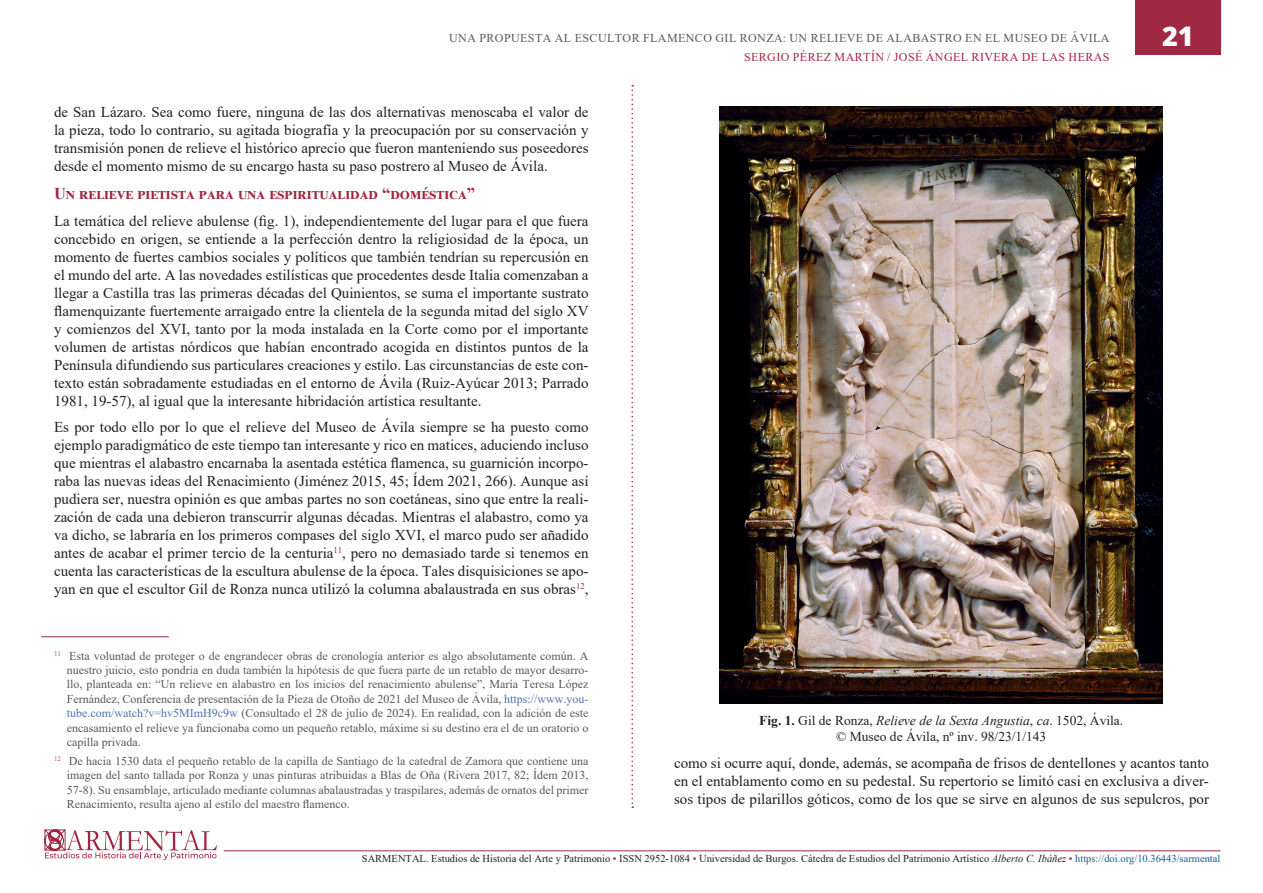
<style>
.page{position:relative;width:1263px;height:893px;background:#fff}
.page>*{position:absolute;margin:0;border:0;box-sizing:border-box;transform-origin:0 0}
.t1{font:800 27px "Open Sans";color:#fff}
.Apartado-1{font:700 16.5px "Times New Roman";color:#9f2842}
.Párrafo-General{font:15px/18px "Times New Roman";color:#231f20;text-align:justify}
.Pie-Figura{font:13.5px/16.2px "Times New Roman";color:#231f20;text-align:center}
.Nota-pie{font:12px/14.4px "Times New Roman";color:#57585a;text-align:justify}
.Nota-pie-2{font:12px "Times New Roman";letter-spacing:.035em;color:#57585a}
.t2{font:12px "Times New Roman";letter-spacing:.035em;color:#9f2842}
.t3{font:10.5px "Times New Roman";color:#231f20}
.s1{color:#4d72ac}
.s2{font-weight:700}
.s3{font-style:italic}
.s4{color:#9f2842}
.s5{color:#175d9e}
</style>
<div class="page">
<svg style="left:631px;top:85px;width:2px;height:723px"></svg>
<div style="left:1135px;top:0;width:85px;height:54px;background:#9f2842"></div>
<svg style="left:45px;top:829px;width:172px;height:31px"></svg>
<hr style="left:224px;top:850px;width:996px;height:1px;background:#9f2842">
<hr style="left:41px;top:636px;width:128px;height:1px;background:#9f2842">
<img style="left:720px;top:106px;width:443px;height:597px">
<p class="Nota-pie-2" style="left:449px;top:30px;width:662px">UNA PROPUESTA AL ESCULTOR FLAMENCO GIL RONZA: UN RELIEVE DE ALABASTRO EN EL MUSEO DE ÁVILA</p>
<p class="t2" style="left:744px;top:49px;width:367px">SERGIO PÉREZ MARTÍN / JOSÉ ÁNGEL RIVERA DE LAS HERAS</p>
<p class="Párrafo-General" style="left:54px;top:102px;width:536px">de San Lázaro. Sea como fuere, ninguna de las dos alternativas menoscaba el valor de la pieza, todo lo contrario, su agitada biografía y la preocupación por su conservación y transmisión ponen de relieve el histórico aprecio que fueron manteniendo sus poseedores desde el momento mismo de su encargo hasta su paso postrero al Museo de Ávila.</p>
<p class="Apartado-1" style="left:54px;top:182px;width:422px">Un relieve pietista para una espiritualidad “doméstica”</p>
<p class="Párrafo-General" style="left:54px;top:211px;width:536px">La temática del relieve abulense (fig. 1), independientemente del lugar para el que fuera concebido en origen, se entiende a la perfección dentro la religiosidad de la época, un momento de fuertes cambios sociales y políticos que también tendrían su repercusión en el mundo del arte. A las novedades estilísticas que procedentes desde Italia comenzaban a llegar a Castilla tras las primeras décadas del Quinientos, se suma el importante sustrato flamenquizante fuertemente arraigado entre la clientela de la segunda mitad del siglo XV y comienzos del XVI, tanto por la moda instalada en la Corte como por el importante volumen de artistas nórdicos que habían encontrado acogida en distintos puntos de la Península difundiendo sus particulares creaciones y estilo. Las circunstancias de este con&shy;texto están sobradamente estudiadas en el entorno de Ávila (Ruiz-Ayúcar 2013; Parrado 1981, 19-57), al igual que la interesante hibridación artística resultante.</p>
<p class="Párrafo-General" style="left:54px;top:418px;width:536px">Es por todo ello por lo que el relieve del Museo de Ávila siempre se ha puesto como ejemplo paradigmático de este tiempo tan interesante y rico en matices, aduciendo incluso que mientras el alabastro encarnaba la asentada estética flamenca, su guarnición incorpo&shy;raba las nuevas ideas del Renacimiento (Jiménez 2015, 45; Ídem 2021, 266). Aunque así pudiera ser, nuestra opinión es que ambas partes no son coetáneas, sino que entre la reali&shy;zación de cada una debieron transcurrir algunas décadas. Mientras el alabastro, como ya va dicho, se labraría en los primeros compases del siglo XVI, el marco pudo ser añadido antes de acabar el primer tercio de la centuria<sup>11</sup>, pero no demasiado tarde si tenemos en cuenta las características de la escultura abulense de la época. Tales disquisiciones se apo&shy;yan en que el escultor Gil de Ronza nunca utilizó la columna abalaustrada en sus obras<sup>12</sup>,</p>
<h1 class="t1" style="left:1162px;top:15px;width:33px">21</h1>
<p class="Nota-pie" style="left:67px;top:648px;width:523px;text-indent:-13px"><sup>11</sup> Esta voluntad de proteger o de engrandecer obras de cronología anterior es algo absolutamente común. A nuestro juicio, esto pondría en duda también la hipótesis de que fuera parte de un retablo de mayor desarro&shy;llo, planteada en: “Un relieve en alabastro en los inicios del renacimiento abulense”, María Teresa López Fernández, Conferencia de presentación de la Pieza de Otoño de 2021 del Museo de Ávila, <span class="s1">https://www.you&shy;tube.com/watch?v=hv5MImH9c9w</span> (Consultado el 28 de julio de 2024). En realidad, con la adición de este encasamiento el relieve ya funcionaba como un pequeño retablo, máxime si su destino era el de un oratorio o capilla privada.</p>
<p class="Nota-pie" style="left:67px;top:753px;width:523px;text-indent:-13px"><sup>12</sup> De hacia 1530 data el pequeño retablo de la capilla de Santiago de la catedral de Zamora que contiene una imagen del santo tallada por Ronza y unas pinturas atribuidas a Blas de Oña (Rivera 2017, 82; Ídem 2013, 57-8). Su ensamblaje, articulado mediante columnas abalaustradas y traspilares, además de ornatos del primer Renacimiento, resulta ajeno al estilo del maestro flamenco.</p>
<p class="Pie-Figura" style="left:759px;top:712px;width:366px"><span class="s2">Fig. 1.</span> Gil de Ronza, <span class="s3">Relieve de la Sexta Angustia</span>, <span class="s3">ca</span>. 1502, Ávila. © Museo de Ávila, nº inv. 98/23/1/143</p>
<p class="Párrafo-General" style="left:674px;top:754px;width:536px">como si ocurre aquí, donde, además, se acompaña de frisos de dentellones y acantos tanto en el entablamento como en su pedestal. Su repertorio se limitó casi en exclusiva a diver&shy;sos tipos de pilarillos góticos, como de los que se sirve en algunos de sus sepulcros, por</p>
<p class="t3" style="left:362px;top:851px;width:860px">SARMENTAL. Estudios de Historia del Arte y Patrimonio <span class="s4">•</span> ISSN 2952-1084 <span class="s4">•</span> Universidad de Burgos. Cátedra de Estudios del Patrimonio Artístico <span class="s3">Alberto C. Ibáñez</span> <span class="s4">•</span> <span class="s5">https://doi.org/10.36443/sarmental</span></p>
</div>
